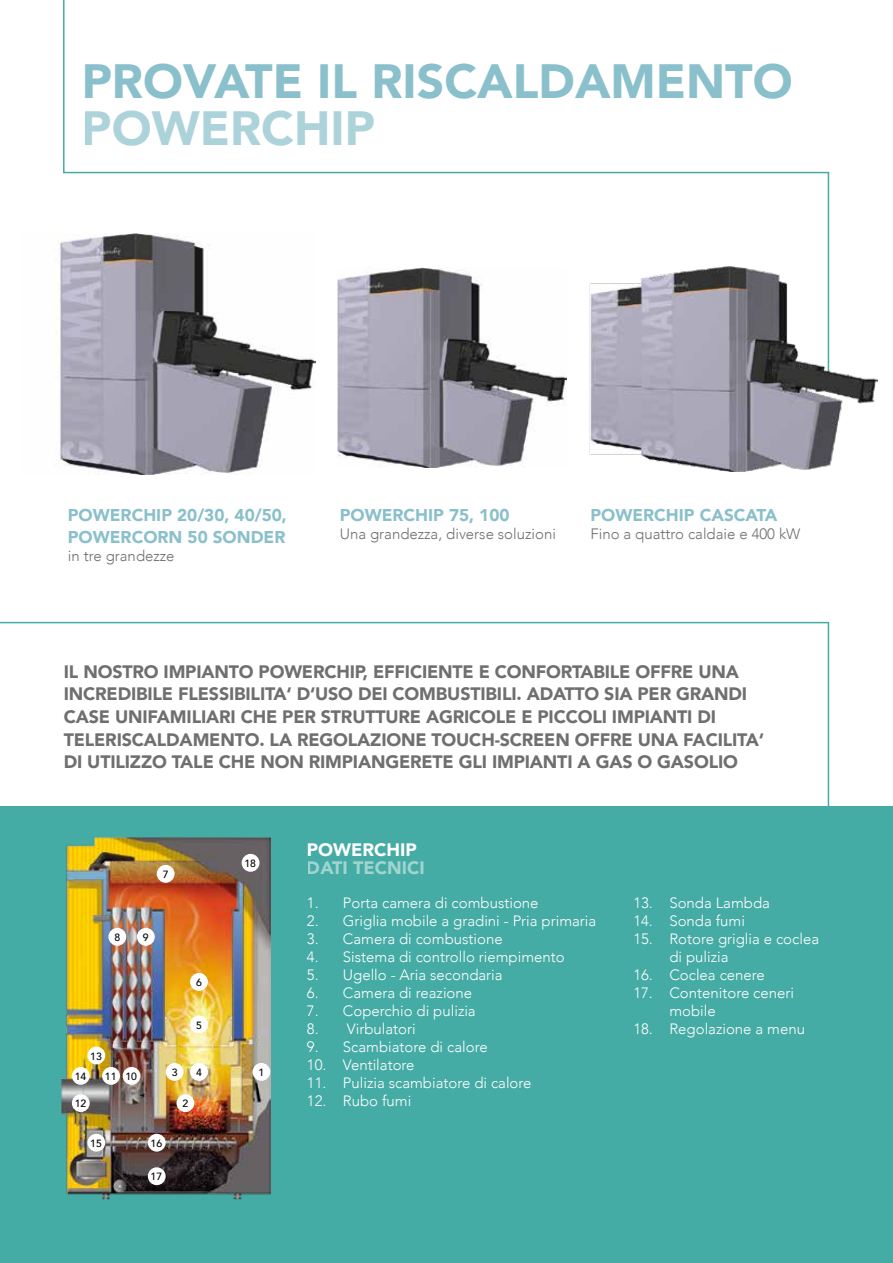
<style>
.page{position:relative;width:893px;height:1263px;background:#fff}
.page>*{position:absolute;margin:0;border:0;box-sizing:border-box;transform-origin:0 0}
.t1{font:900 48px/47.7px "Avenir";color:#8ac0cb}
.t2{font:900 18px/22.5px "Avenir";letter-spacing:-.01em;color:#706f6f}
.t3{font:900 18px "Avenir";color:#fff}
.t4{font:900 17.1px/21.3px "Avenir";color:#8ac0cb}
.t5{font:300 15px/18px "Avenir";color:#fff}
.t6{font:300 15px "Avenir";color:#706f6f}
.t7{font:500 10.5px "Avenir";color:#000}
</style>
<div class="page">
<div style="left:0;top:806px;width:893px;height:457px;background:#45aba5"></div>
<svg style="left:63px;top:0;width:767px;height:268px"></svg>
<img style="left:56px;top:234px;width:260px;height:241px">
<img style="left:337px;top:268px;width:218px;height:199px">
<img style="left:555px;top:265px;width:323px;height:206px">
<svg style="left:0;top:621px;width:830px;height:226px"></svg>
<img style="left:61px;top:838px;width:209px;height:361px">
<div style="left:252px;top:1063px;width:18px;height:18px;background:#fff;border-radius:50%"></div>
<div style="left:190px;top:1063px;width:18px;height:18px;background:#fff;border-radius:50%"></div>
<div style="left:190px;top:1015px;width:18px;height:18px;background:#fff;border-radius:50%"></div>
<div style="left:190px;top:973px;width:18px;height:18px;background:#fff;border-radius:50%"></div>
<div style="left:157px;top:865px;width:18px;height:18px;background:#fff;border-radius:50%"></div>
<div style="left:108px;top:928px;width:18px;height:18px;background:#fff;border-radius:50%"></div>
<div style="left:137px;top:928px;width:18px;height:18px;background:#fff;border-radius:50%"></div>
<div style="left:166px;top:1063px;width:18px;height:18px;background:#fff;border-radius:50%"></div>
<div style="left:123px;top:1067px;width:18px;height:18px;background:#fff;border-radius:50%"></div>
<div style="left:242px;top:854px;width:17px;height:18px;background:#fff;border-radius:50%"></div>
<div style="left:72px;top:1094px;width:18px;height:18px;background:#fff;border-radius:50%"></div>
<div style="left:102px;top:1067px;width:18px;height:18px;background:#fff;border-radius:50%"></div>
<div style="left:72px;top:1067px;width:18px;height:18px;background:#fff;border-radius:50%"></div>
<div style="left:87px;top:1046px;width:18px;height:18px;background:#fff;border-radius:50%"></div>
<div style="left:87px;top:1134px;width:18px;height:17px;background:#fff;border-radius:50%"></div>
<div style="left:148px;top:1134px;width:18px;height:17px;background:#fff;border-radius:50%"></div>
<div style="left:148px;top:1167px;width:18px;height:18px;background:#fff;border-radius:50%"></div>
<div style="left:176px;top:1094px;width:18px;height:18px;background:#fff;border-radius:50%"></div>
<h1 class="t1" style="left:82px;top:56px;width:713px">PROVATE IL RISCALDAMENTO<br>POWERCHIP</h1>
<p class="t4" style="left:68px;top:504px;width:221px">POWERCHIP 20/30, 40/50,<br>POWERCORN 50 SONDER</p>
<p class="t6" style="left:68px;top:547px;width:108px">in tre grandezze</p>
<p class="t4" style="left:340px;top:504px;width:171px">POWERCHIP 75, 100</p>
<p class="t6" style="left:340px;top:525px;width:218px">Una grandezza, diverse soluzioni</p>
<p class="t4" style="left:590px;top:504px;width:188px">POWERCHIP CASCATA</p>
<p class="t6" style="left:590px;top:525px;width:211px">Fino a quattro caldaie e 400 kW</p>
<p class="t2" style="left:64px;top:660px;width:702px">IL NOSTRO IMPIANTO POWERCHIP, EFFICIENTE E CONFORTABILE OFFRE UNA INCREDIBILE FLESSIBILITA‘ D‘USO DEI COMBUSTIBILI. ADATTO SIA PER GRANDI CASE UNIFAMILIARI CHE PER STRUTTURE AGRICOLE E PICCOLI IMPIANTI DI TELERISCALDAMENTO. LA REGOLAZIONE TOUCH-SCREEN OFFRE UNA FACILITA‘ DI UTILIZZO TALE CHE NON RIMPIANGERETE GLI IMPIANTI A GAS O GASOLIO</p>
<p class="t7" style="left:163px;top:865px;width:7px">7</p>
<p class="t7" style="left:244px;top:854px;width:13px">18</p>
<p class="t7" style="left:114px;top:928px;width:7px">8</p>
<p class="t7" style="left:143px;top:928px;width:7px">9</p>
<p class="t7" style="left:196px;top:973px;width:7px">6</p>
<p class="t7" style="left:90px;top:1047px;width:13px">13</p>
<p class="t7" style="left:75px;top:1067px;width:13px">14</p>
<p class="t7" style="left:105px;top:1067px;width:13px">11</p>
<p class="t7" style="left:75px;top:1094px;width:13px">12</p>
<p class="t7" style="left:126px;top:1067px;width:13px">10</p>
<p class="t7" style="left:196px;top:1016px;width:7px">5</p>
<p class="t7" style="left:172px;top:1063px;width:7px">3</p>
<p class="t7" style="left:196px;top:1063px;width:7px">4</p>
<p class="t7" style="left:258px;top:1063px;width:7px">1</p>
<p class="t7" style="left:183px;top:1094px;width:7px">2</p>
<p class="t7" style="left:90px;top:1134px;width:13px">15</p>
<p class="t7" style="left:151px;top:1134px;width:13px">16</p>
<p class="t7" style="left:151px;top:1167px;width:13px">17</p>
<p class="t3" style="left:307px;top:834px;width:111px">POWERCHIP</p>
<p class="t3" style="left:307px;top:852px;width:119px">DATI TECNICI</p>
<p class="t5" style="left:307px;top:894px;width:233px">1. Porta camera di combustione</p>
<p class="t5" style="left:307px;top:912px;width:291px">2. Griglia mobile a gradini - Pria primaria</p>
<p class="t5" style="left:307px;top:930px;width:197px">3. Camera di combustione</p>
<p class="t5" style="left:307px;top:948px;width:259px">4. Sistema di controllo riempimento</p>
<p class="t5" style="left:307px;top:966px;width:197px">5. Ugello - Aria secondaria</p>
<p class="t5" style="left:307px;top:984px;width:167px">6. Camera di reazione</p>
<p class="t5" style="left:307px;top:1002px;width:170px">7. Coperchio di pulizia</p>
<p class="t5" style="left:307px;top:1020px;width:110px">8. Virbulatori</p>
<p class="t5" style="left:307px;top:1038px;width:182px">9. Scambiatore di calore</p>
<p class="t5" style="left:307px;top:1056px;width:109px">10. Ventilatore</p>
<p class="t5" style="left:307px;top:1074px;width:226px">11. Pulizia scambiatore di calore</p>
<p class="t5" style="left:307px;top:1092px;width:106px">12. Rubo fumi</p>
<p class="t5" style="left:633px;top:894px;width:138px">13. Sonda Lambda</p>
<p class="t5" style="left:633px;top:912px;width:113px">14. Sonda fumi</p>
<p class="t5" style="left:669px;top:930px;width:151px;text-indent:-36px">15. Rotore griglia e coclea di pulizia</p>
<p class="t5" style="left:633px;top:966px;width:133px">16. Coclea cenere</p>
<p class="t5" style="left:669px;top:984px;width:126px;text-indent:-36px">17. Contenitore ceneri mobile</p>
<p class="t5" style="left:633px;top:1020px;width:173px">18. Regolazione a menu</p>
</div>
